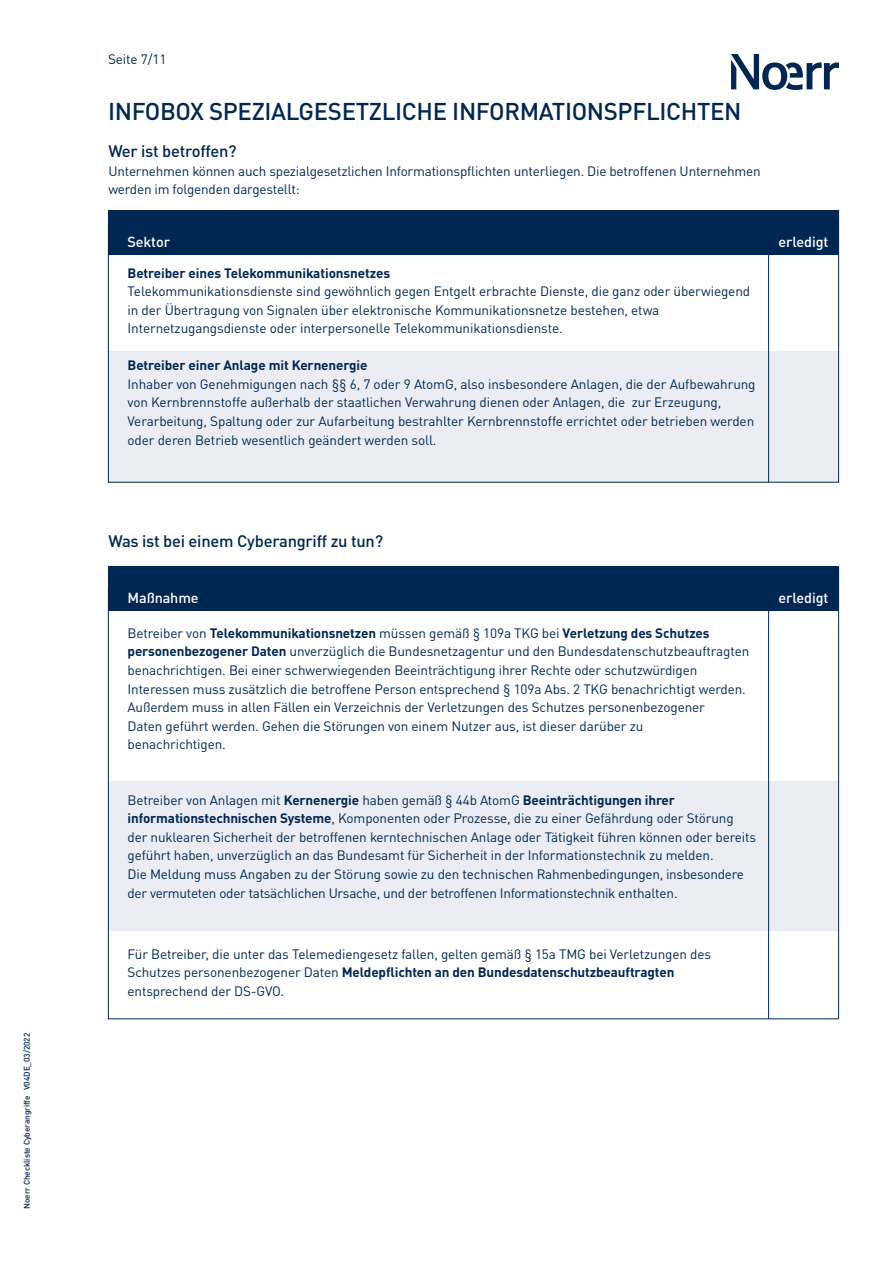
<style>
.page{position:relative;width:893px;height:1263px;background:#fff}
.page>*{position:absolute;margin:0;border:0;box-sizing:border-box;transform-origin:0 0}
.t1{font:500 24px "DIN Pro";letter-spacing:-.015em;color:#002752}
.t2{font:500 16.5px "DIN Pro";letter-spacing:-.015em;color:#002752}
.t3{font:500 14.4px "DIN Pro";letter-spacing:-.01em;color:#fff}
.t4{font:13.5px/18.6px "DIN Pro";letter-spacing:-.01em;color:#002752}
.t5{font:700 13.5px "DIN Pro";letter-spacing:-.01em;color:#002752}
.t6{font:500 8.25px "DIN Pro";letter-spacing:-.01em;color:#002752}
.s1{font-weight:700}
</style>
<div class="page">
<div style="left:109px;top:352px;width:730px;height:130px;background:#ecedf4"></div>
<div style="left:108px;top:782px;width:731px;height:149px;background:#ecedf4"></div>
<div style="left:108px;top:210px;width:731px;height:45px;background:#002752"></div>
<div style="left:108px;top:566px;width:731px;height:44px;background:#002752"></div>
<hr style="left:108px;top:224px;width:1px;height:259px;background:#002752">
<hr style="left:108px;top:588px;width:1px;height:431px;background:#002752">
<hr style="left:768px;top:211px;width:1px;height:271px;background:#002752">
<hr style="left:768px;top:567px;width:1px;height:452px;background:#002752">
<hr style="left:838px;top:211px;width:1px;height:271px;background:#002752">
<hr style="left:838px;top:567px;width:1px;height:452px;background:#002752">
<hr style="left:108px;top:482px;width:731px;height:1px;background:#002752">
<hr style="left:108px;top:1018px;width:731px;height:1px;background:#002752">
<svg style="left:731px;top:54px;width:108px;height:36px"></svg>
<p class="t6" style="left:20px;top:1209px;width:178px;rotate:-90deg">Noerr Checkliste Cyberangriffe V04DE_03/2022</p>
<p class="t4" style="left:108px;top:49px;width:60px">Seite 7/11</p>
<h1 class="t1" style="left:108px;top:93px;width:635px">INFOBOX SPEZIALGESETZLICHE INFORMATIONSPFLICHTEN</h1>
<p class="t2" style="left:108px;top:138px;width:130px">Wer ist betroffen?</p>
<p class="t4" style="left:108px;top:161px;width:654px">Unternehmen können auch spezialgesetzlichen Informationspflichten unterliegen. Die betroffenen Unternehmen werden im folgenden dargestellt:</p>
<p class="t3" style="left:128px;top:231px;width:44px">Sektor</p>
<p class="t5" style="left:128px;top:262px;width:264px">Betreiber eines Telekommunikationsnetzes</p>
<p class="t4" style="left:128px;top:281px;width:624px">Telekommunikationsdienste sind gewöhnlich gegen Entgelt erbrachte Dienste, die ganz oder überwiegend in der Übertragung von Signalen über elektronische Kommunikationsnetze bestehen, etwa<br>Internetzugangsdienste oder interpersonelle Telekommunikationsdienste.</p>
<p class="t5" style="left:128px;top:355px;width:241px">Betreiber einer Anlage mit Kernenergie</p>
<p class="t4" style="left:128px;top:374px;width:630px">Inhaber von Genehmigungen nach §§ 6, 7 oder 9 AtomG, also insbesondere Anlagen, die der Aufbewahrung von Kernbrennstoffe außerhalb der staatlichen Verwahrung dienen oder Anlagen, die zur Erzeugung, Verarbeitung, Spaltung oder zur Aufarbeitung bestrahlter Kernbrennstoffe errichtet oder betrieben werden oder deren Betrieb wesentlich geändert werden soll.</p>
<p class="t3" style="left:778px;top:231px;width:51px">erledigt</p>
<p class="t2" style="left:108px;top:528px;width:276px">Was ist bei einem Cyberangriff zu tun?</p>
<p class="t3" style="left:128px;top:586px;width:73px">Maßnahme</p>
<p class="t4" style="left:128px;top:623px;width:623px">Betreiber von <span class="s1">Telekommunikationsnetzen</span> müssen gemäß § 109a TKG bei <span class="s1">Verletzung des Schutzes personenbezogener Daten</span> unverzüglich die Bundesnetzagentur und den Bundesdatenschutzbeauftragten benachrichtigen. Bei einer schwerwiegenden Beeinträchtigung ihrer Rechte oder schutzwürdigen Interessen muss zusätzlich die betroffene Person entsprechend § 109a Abs. 2 TKG benachrichtigt werden.<br>Außerdem muss in allen Fällen ein Verzeichnis der Verletzungen des Schutzes personenbezogener<br>Daten geführt werden. Gehen die Störungen von einem Nutzer aus, ist dieser darüber zu<br>benachrichtigen.</p>
<p class="t4" style="left:128px;top:790px;width:630px">Betreiber von Anlagen mit <span class="s1">Kernenergie</span> haben gemäß § 44b AtomG <span class="s1">Beeinträchtigungen ihrer informationstechnischen Systeme</span>, Komponenten oder Prozesse, die zu einer Gefährdung oder Störung der nuklearen Sicherheit der betroffenen kerntechnischen Anlage oder Tätigkeit führen können oder bereits geführt haben, unverzüglich an das Bundesamt für Sicherheit in der Informationstechnik zu melden.<br>Die Meldung muss Angaben zu der Störung sowie zu den technischen Rahmenbedingungen, insbesondere der vermuteten oder tatsächlichen Ursache, und der betroffenen Informationstechnik enthalten.</p>
<p class="t4" style="left:128px;top:943px;width:585px">Für Betreiber, die unter das Telemediengesetz fallen, gelten gemäß § 15a TMG bei Verletzungen des<br>Schutzes personenbezogener Daten <span class="s1">Meldepflichten an den Bundesdatenschutzbeauftragten </span>entsprechend der DS-GVO.</p>
<p class="t3" style="left:778px;top:586px;width:51px">erledigt</p>
</div>
